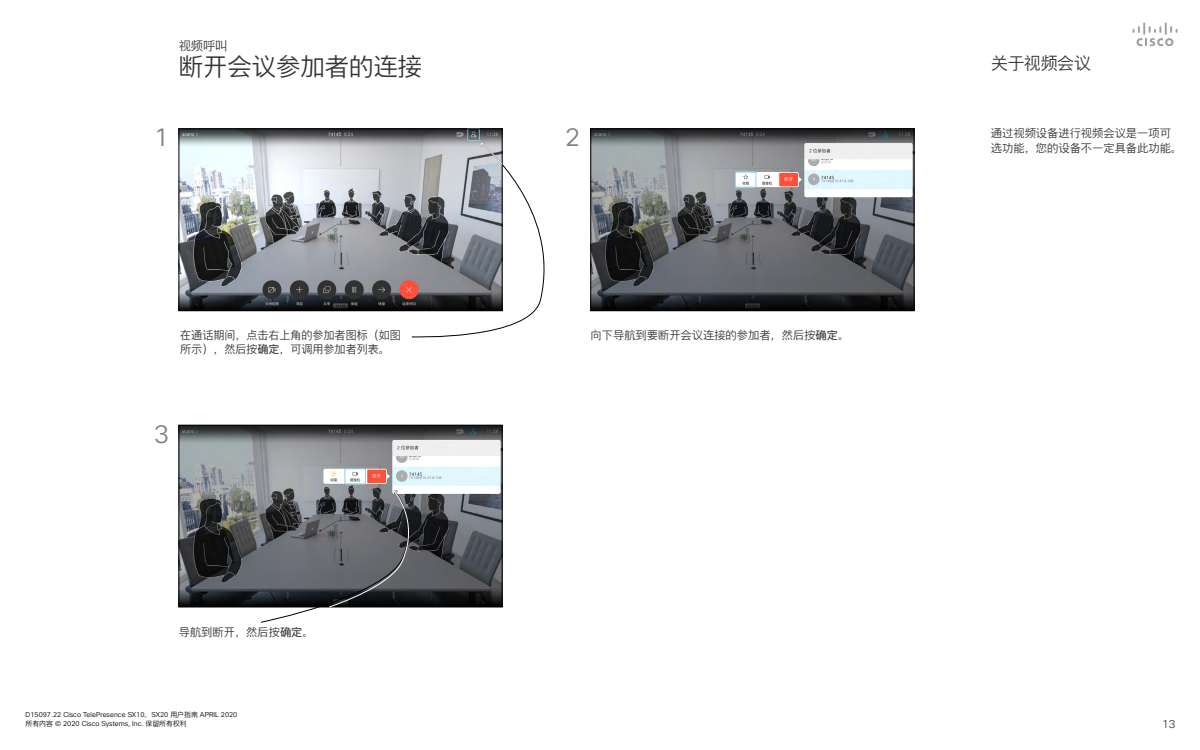
<style>
.page{position:relative;width:1200px;height:750px;background:#fff}
.page>*{position:absolute;margin:0;border:0;box-sizing:border-box;transform-origin:0 0}
.t1{font:25px "Cisco Sans CHS Light";color:#808080}
.Subhead1{font:24.31px "Cisco Sans CHS Light";color:#333}
.Right_Column_About_h{font:16.88px "Cisco Sans CHS Light";letter-spacing:-.01em;color:#333}
.Small_chapter_runnin{font:12.19px "Cisco Sans CHS Light";color:#333}
.CartoonAnnotation{font:11.25px/13.5px "Cisco Sans CHS Light";color:#333}
.Body{font:11.25px/15px "Cisco Sans CHS Light";color:#333}
.t2{font:11.25px "Cisco Sans CHS Light";color:#3d3d3d}
.t3{font:6.88px/8.2px "Cisco Sans CHS Light";color:#000}
.s1{font-family:"Cisco Sans CHS"}
</style>
<div class="page">
<svg style="left:1132px;top:22px;width:46px;height:24px"></svg>
<img style="left:181px;top:131px;width:319px;height:178px">
<div style="left:179px;top:129px;width:323px;height:182px;border:1px solid #000"></div>
<img style="left:181px;top:427px;width:319px;height:178px">
<div style="left:179px;top:425px;width:323px;height:182px;border:1px solid #000"></div>
<img style="left:593px;top:131px;width:319px;height:178px">
<div style="left:591px;top:129px;width:323px;height:182px;border:1px solid #000"></div>
<svg style="left:411px;top:143px;width:134px;height:195px"></svg>
<svg style="left:261px;top:490px;width:160px;height:133px;background:#686b6e"></svg>
<h2 class="Small_chapter_runnin" style="left:179px;top:38px;width:50px">视频呼叫</h2>
<h1 class="Subhead1" style="left:179px;top:51px;width:245px">断开会议参加者的连接</h1>
<p class="t1" style="left:154px;top:121px;width:17px">1</p>
<p class="t1" style="left:565px;top:121px;width:16px">2</p>
<p class="CartoonAnnotation" style="left:180px;top:329px;width:222px">在通话期间，点击右上角的参加者图标（如图所示），然后按<span class="s1">确定</span>，可调用参加者列表。</p>
<p class="CartoonAnnotation" style="left:591px;top:329px;width:260px">向下导航到要断开会议连接的参加者，然后按<span class="s1">确定</span>。</p>
<p class="t1" style="left:154px;top:418px;width:17px">3</p>
<p class="CartoonAnnotation" style="left:179px;top:625px;width:136px">导航到断开，然后按<span class="s1">确定</span>。</p>
<p class="t3" style="left:26px;top:711px;width:213px">D15097.22 Cisco TelePresence SX10、SX20 用户指南 APRIL 2020所有内容 © 2020 Cisco Systems, Inc. 保留所有权利</p>
<h2 class="Right_Column_About_h" style="left:991px;top:52px;width:101px">关于视频会议</h2>
<p class="Body" style="left:991px;top:125px;width:193px">通过视频设备进行视频会议是一项可选功能，您的设备不一定具备此功能。</p>
<h3 class="t2" style="left:1162px;top:716px;width:15px">13</h3>
</div>
